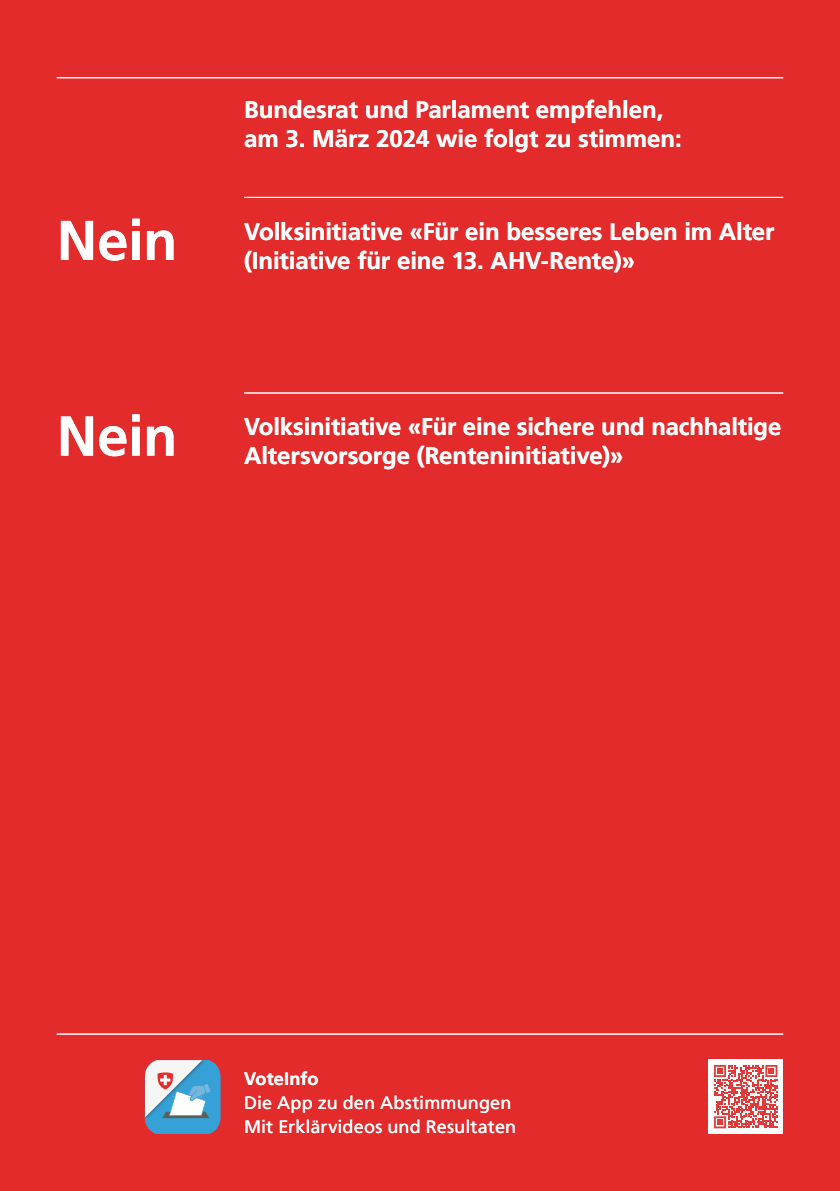
<style>
.page{position:relative;width:840px;height:1191px;background:#fff}
.page>*{position:absolute;margin:0;border:0;box-sizing:border-box;transform-origin:0 0}
.P_Vorlage_Letzte{font:700 56px "Frutiger LT Pro";letter-spacing:-.005em;color:#fff}
.P_Vorlage_Letzte-2{font:700 24px/29px "Frutiger LT Pro";letter-spacing:-.005em;color:#fff}
.t1{font:18px/24px "Frutiger LT Pro";letter-spacing:.01em;color:#fff}
.t2{font:700 18px "Frutiger LT Pro";letter-spacing:.005em;color:#fff}
</style>
<div class="page">
<div style="left:0;top:0;width:839px;height:1191px;background:#e42b2b"></div>
<hr style="left:57px;top:77px;width:725px;height:1px;background:#fff">
<hr style="left:57px;top:1033px;width:725px;height:1px;background:#fff">
<hr style="left:244px;top:197px;width:538px;height:1px;background:#fff">
<hr style="left:244px;top:392px;width:538px;height:1px;background:#fff">
<svg style="left:145px;top:1060px;width:75px;height:73px;background:#8ab8d4"></svg>
<div style="left:708px;top:1058px;width:74px;height:75px;background:#fff"></div>
<svg style="left:714px;top:1065px;width:63px;height:63px"></svg>
<p class="P_Vorlage_Letzte-2" style="left:244px;top:95px;width:439px">Bundesrat und Parlament empfehlen, am 3. März 2024 wie folgt zu stimmen:</p>
<p class="P_Vorlage_Letzte" style="left:57px;top:208px;width:122px">Nein</p>
<p class="P_Vorlage_Letzte-2" style="left:244px;top:217px;width:531px">Volksinitiative «Für ein besseres Leben im Alter (Initiative für eine 13. AHV-Rente)»</p>
<p class="P_Vorlage_Letzte" style="left:57px;top:403px;width:122px">Nein</p>
<p class="P_Vorlage_Letzte-2" style="left:244px;top:412px;width:538px">Volksinitiative «Für eine sichere und nachhaltige<br>Altersvorsorge (Renteninitiative)»</p>
<p class="t2" style="left:244px;top:1068px;width:76px">VoteInfo</p>
<p class="t1" style="left:244px;top:1091px;width:273px">Die App zu den Abstimmungen<br>Mit Erklärvideos und Resultaten</p>
</div>
